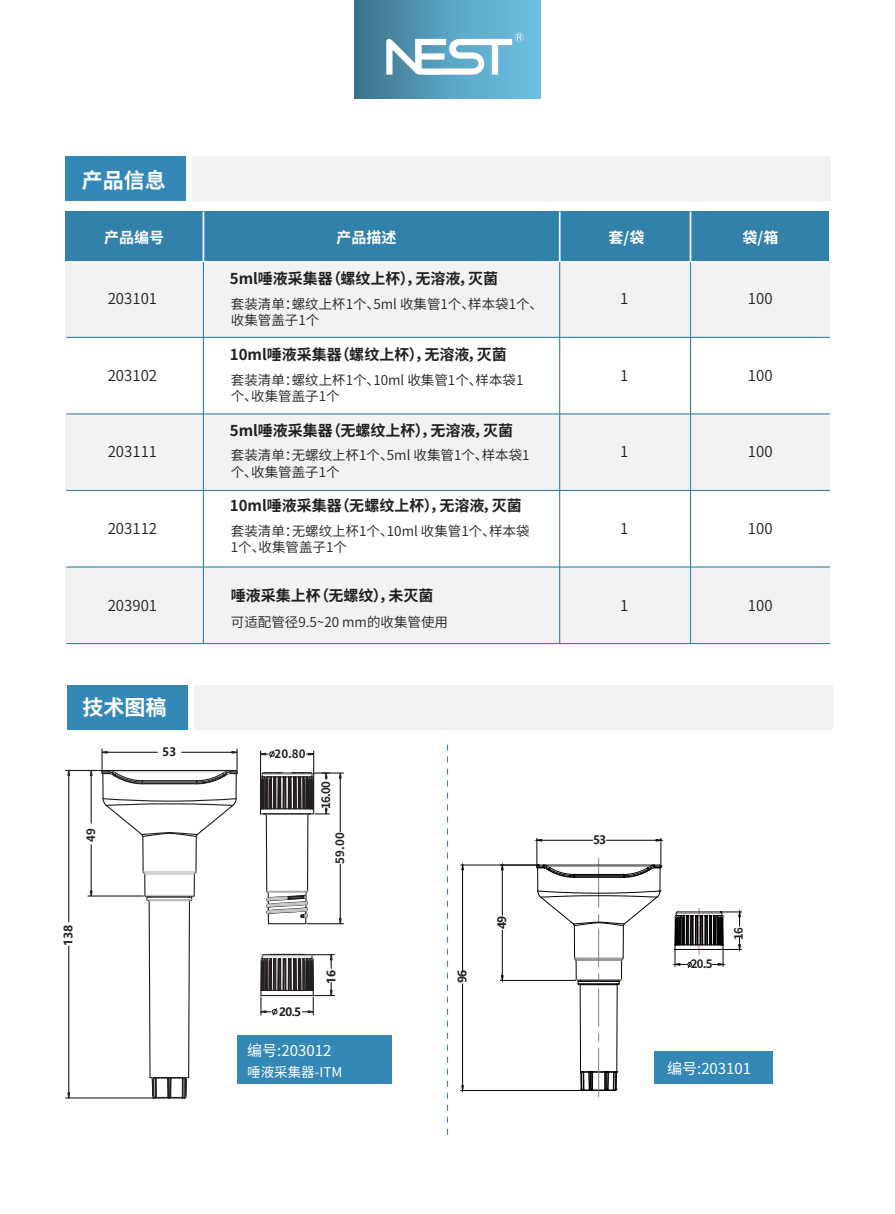
<style>
.page{position:relative;width:895px;height:1214px;background:#fff}
.page>*{position:absolute;margin:0;border:0;box-sizing:border-box;transform-origin:0 0}
.t1{font:700 21px "Source Han Sans CN";color:#fff}
.t2{font:700 15px "Source Han Sans CN";color:#231f20}
.t3{font:15px "Source Han Sans CN";color:#231f20}
.t4{font:15px "Source Han Sans CN";color:#fff}
.t5{font:700 15px "Source Han Sans CN";color:#fff}
.t6{font:13.5px/16.2px "Source Han Sans CN";color:#231f20}
.t7{font:13.5px "Source Han Sans CN";color:#fff}
.t8{font:700 11.55px "Source Han Sans CN";color:#231f20}
.t9{font:700 11.55px "Microsoft Ya Hei";letter-spacing:-.075em;color:#231f20}
.t10{font:700 11.4px "Microsoft Ya Hei";color:#231f20}
</style>
<div class="page">
<div style="left:654px;top:1051px;width:118px;height:32px;background:#3488b5"></div>
<div style="left:237px;top:1035px;width:154px;height:48px;background:#3488b5"></div>
<div style="left:68px;top:685px;width:120px;height:44px;background:#3488b5"></div>
<div style="left:195px;top:685px;width:638px;height:44px;background:#f2f2f3"></div>
<div style="left:65px;top:157px;width:120px;height:44px;background:#3488b5"></div>
<div style="left:192px;top:157px;width:638px;height:44px;background:#f2f2f3"></div>
<hr style="left:142px;top:836px;width:2px;height:35px;background:#231f20">
<hr style="left:195px;top:836px;width:2px;height:35px;background:#231f20">
<svg style="left:142px;top:870px;width:55px;height:229px"></svg>
<hr style="left:66px;top:1097px;width:88px;height:1px;background:#231f20">
<hr style="left:66px;top:769px;width:36px;height:2px;background:#231f20">
<hr style="left:68px;top:946px;width:1px;height:146px;background:#231f20">
<hr style="left:68px;top:775px;width:1px;height:146px;background:#231f20">
<svg style="left:67px;top:1091px;width:4px;height:8px"></svg>
<svg style="left:67px;top:769px;width:4px;height:7px"></svg>
<hr style="left:88px;top:895px;width:55px;height:1px;background:#231f20">
<hr style="left:91px;top:844px;width:1px;height:46px;background:#231f20">
<svg style="left:88px;top:748px;width:150px;height:102px"></svg>
<svg style="left:89px;top:889px;width:4px;height:8px"></svg>
<svg style="left:253px;top:156px;width:90px;height:928px"></svg>
<div style="left:65px;top:211px;width:764px;height:50px;background:#3281ab"></div>
<div style="left:66px;top:261px;width:763px;height:76px;background:#f2f2f3"></div>
<div style="left:66px;top:414px;width:763px;height:76px;background:#f2f2f3"></div>
<div style="left:66px;top:567px;width:763px;height:76px;background:#f2f2f3"></div>
<hr style="left:203px;top:262px;width:1px;height:381px;background:#3281ab">
<hr style="left:202px;top:212px;width:2px;height:50px;background:#fff">
<hr style="left:559px;top:262px;width:1px;height:381px;background:#3281ab">
<hr style="left:558px;top:212px;width:2px;height:50px;background:#fff">
<hr style="left:690px;top:262px;width:1px;height:381px;background:#3281ab">
<hr style="left:689px;top:212px;width:2px;height:50px;background:#fff">
<hr style="left:66px;top:337px;width:763px;height:1px;background:#3281ab">
<hr style="left:66px;top:413px;width:763px;height:1px;background:#3281ab">
<hr style="left:66px;top:490px;width:763px;height:1px;background:#3281ab">
<hr style="left:66px;top:566px;width:763px;height:1px;background:#3281ab">
<hr style="left:66px;top:643px;width:763px;height:1px;background:#3281ab">
<hr style="left:579px;top:984px;width:2px;height:87px;background:#030303">
<hr style="left:616px;top:984px;width:1px;height:87px;background:#030303">
<hr style="left:598px;top:1048px;width:1px;height:48px;background:#7f8083">
<hr style="left:598px;top:988px;width:1px;height:38px;background:#7f8083">
<hr style="left:500px;top:979px;width:76px;height:1px;background:#030303">
<hr style="left:502px;top:930px;width:1px;height:45px;background:#030303">
<hr style="left:502px;top:869px;width:1px;height:45px;background:#030303">
<svg style="left:500px;top:974px;width:4px;height:10px"></svg>
<svg style="left:500px;top:862px;width:4px;height:8px"></svg>
<hr style="left:460px;top:1090px;width:122px;height:1px;background:#030303">
<hr style="left:460px;top:864px;width:78px;height:1px;background:#030303">
<hr style="left:462px;top:983px;width:1px;height:102px;background:#030303">
<hr style="left:462px;top:869px;width:1px;height:102px;background:#030303">
<svg style="left:461px;top:1084px;width:3px;height:10px"></svg>
<svg style="left:579px;top:1069px;width:38px;height:23px"></svg>
<svg style="left:461px;top:862px;width:3px;height:8px"></svg>
<svg style="left:532px;top:838px;width:209px;height:147px"></svg>
<div style="left:355px;top:0;width:185px;height:98px;background:linear-gradient(to right,#3e7691,#70c7e9)"></div>
<svg style="left:386px;top:33px;width:137px;height:42px"></svg>
<svg style="left:447px;top:744px;width:1px;height:391px"></svg>
<h1 class="t1" style="left:82px;top:168px;width:85px">产品信息</h1>
<p class="t5" style="left:104px;top:229px;width:61px">产品编号</p>
<p class="t5" style="left:336px;top:229px;width:61px">产品描述</p>
<p class="t5" style="left:608px;top:229px;width:37px">套/袋</p>
<p class="t5" style="left:742px;top:229px;width:37px">袋/箱</p>
<p class="t3" style="left:108px;top:290px;width:51px">203101</p>
<p class="t3" style="left:108px;top:367px;width:51px">203102</p>
<p class="t3" style="left:108px;top:443px;width:51px">203111</p>
<p class="t3" style="left:108px;top:520px;width:51px">203112</p>
<p class="t3" style="left:108px;top:596px;width:51px">203901</p>
<p class="t2" style="left:230px;top:270px;width:270px">5ml唾液采集器（螺纹上杯），无溶液，灭菌</p>
<p class="t6" style="left:231px;top:296px;width:313px">套装清单：螺纹上杯1个、5ml 收集管1个、样本袋1个、收集管盖子1个</p>
<p class="t2" style="left:230px;top:346px;width:278px">10ml唾液采集器（螺纹上杯），无溶液，灭菌</p>
<p class="t6" style="left:231px;top:372px;width:294px">套装清单：螺纹上杯1个、10ml 收集管1个、样本袋1个、收集管盖子1个</p>
<p class="t2" style="left:230px;top:421px;width:285px">5ml唾液采集器（无螺纹上杯），无溶液，灭菌</p>
<p class="t6" style="left:231px;top:447px;width:300px">套装清单：无螺纹上杯1个、5ml 收集管1个、样本袋1个、收集管盖子1个</p>
<p class="t2" style="left:230px;top:497px;width:293px">10ml唾液采集器（无螺纹上杯），无溶液，灭菌</p>
<p class="t6" style="left:231px;top:523px;width:300px">套装清单：无螺纹上杯1个、10ml 收集管1个、样本袋<br>1个、收集管盖子1个</p>
<p class="t2" style="left:231px;top:587px;width:204px">唾液采集上杯（无螺纹），未灭菌</p>
<p class="t6" style="left:231px;top:614px;width:219px">可适配管径9.5~20 mm的收集管使用</p>
<p class="t3" style="left:620px;top:290px;width:10px">1</p>
<p class="t3" style="left:620px;top:367px;width:10px">1</p>
<p class="t3" style="left:620px;top:443px;width:10px">1</p>
<p class="t3" style="left:620px;top:520px;width:10px">1</p>
<p class="t3" style="left:620px;top:596px;width:10px">1</p>
<p class="t3" style="left:747px;top:290px;width:26px">100</p>
<p class="t3" style="left:747px;top:367px;width:26px">100</p>
<p class="t3" style="left:747px;top:443px;width:26px">100</p>
<p class="t3" style="left:747px;top:520px;width:26px">100</p>
<p class="t3" style="left:747px;top:596px;width:26px">100</p>
<h1 class="t1" style="left:83px;top:695px;width:85px">技术图稿</h1>
<p class="t8" style="left:84px;top:841px;width:15px;rotate:-90deg">49</p>
<p class="t9" style="left:162px;top:743px;width:16px">53</p>
<p class="t8" style="left:274px;top:747px;width:32px">20.80</p>
<p class="t8" style="left:319px;top:808px;width:29px;rotate:-90deg">16.00</p>
<p class="t8" style="left:333px;top:863px;width:32px;rotate:-90deg">59.00</p>
<p class="t9" style="left:60px;top:945px;width:23px;rotate:-90deg">138</p>
<p class="t10" style="left:279px;top:1003px;width:23px">20.5</p>
<p class="t9" style="left:323px;top:983px;width:15px;rotate:-90deg">16</p>
<p class="t4" style="left:247px;top:1041px;width:86px">编号:203012</p>
<p class="t7" style="left:247px;top:1064px;width:97px">唾液采集器-ITM</p>
<p class="t9" style="left:454px;top:983px;width:15px;rotate:-90deg">96</p>
<p class="t9" style="left:494px;top:928px;width:15px;rotate:-90deg">49</p>
<p class="t9" style="left:593px;top:831px;width:15px">53</p>
<p class="t8" style="left:690px;top:957px;width:23px">20.5</p>
<p class="t8" style="left:732px;top:939px;width:14px;rotate:-90deg">16</p>
<p class="t4" style="left:667px;top:1060px;width:86px">编号:203101</p>
</div>
